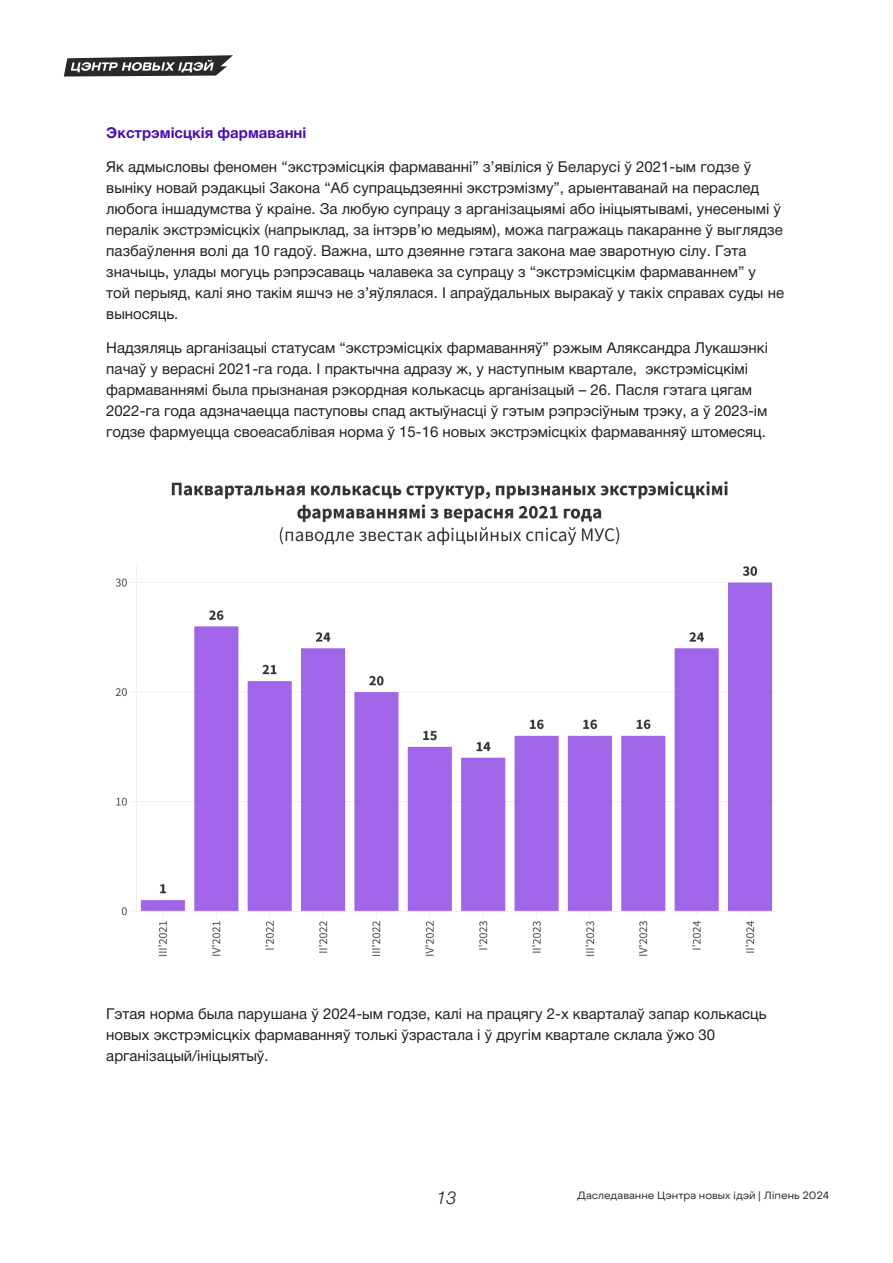
<style>
.page{position:relative;width:893px;height:1263px;background:#fff}
.page>*{position:absolute;margin:0;border:0;box-sizing:border-box;transform-origin:0 0}
.t1{font:italic 300 18px "Helvetica Neue Cyr";color:#231f20}
.абзац_под_пунктом{font:15px/21px "Helvetica Neue Cyr";color:#231f20}
.абзац_под_пунктом-2{font:700 15px "Helvetica Neue Cyr";color:#4813ad}
.t2{font:10.5px "Object Sans";color:#292929}
</style>
<div class="page">
<svg style="left:64px;top:55px;width:169px;height:22px"></svg>
<img style="left:115px;top:481px;width:662px;height:475px">
<p class="абзац_под_пунктом-2" style="left:106px;top:125px;width:202px">Экстрэмісцкія фармаванні</p>
<p class="абзац_под_пунктом" style="left:106px;top:156px;width:679px">Як адмысловы феномен “экстрэмісцкія фармаванні” з’явіліся ў Беларусі ў 2021-ым годзе ў выніку новай рэдакцыі Закона “Аб супрацьдзеянні экстрэмізму”, арыентаванай на пераслед любога іншадумства ў краіне. За любую супрацу з арганізацыямі або ініцыятывамі, унесенымі ў пералік экстрэмісцкіх (напрыклад, за інтэрв’ю медыям), можа пагражаць пакаранне ў выглядзе пазбаўлення волі да 10 гадоў. Важна, што дзеянне гэтага закона мае зваротную сілу. Гэта значыць, улады могуць рэпрэсаваць чалавека за супрацу з “экстрэмісцкім фармаваннем” у<br>той перыяд, калі яно такім яшчэ не з’яўлялася. І апраўдальных выракаў у такіх справах суды не выносяць.</p>
<p class="абзац_под_пунктом" style="left:106px;top:337px;width:663px">Надзяляць арганізацыі статусам “экстрэмісцкіх фармаванняў” рэжым Аляксандра Лукашэнкі пачаў у верасні 2021-га года. І практычна адразу ж, у наступным квартале, экстрэмісцкімі фармаваннямі была прызнаная рэкордная колькасць арганізацый – 26. Пасля гэтага цягам 2022-га года адзначаецца паступовы спад актыўнасці ў гэтым рэпрэсіўным трэку, а ў 2023-ім годзе фармуецца своеасаблівая норма ў 15-16 новых экстрэмісцкіх фармаванняў штомесяц.</p>
<p class="абзац_под_пунктом" style="left:106px;top:1003px;width:662px">Гэтая норма была парушана ў 2024-ым годзе, калі на працягу 2-х кварталаў запар колькасць новых экстрэмісцкіх фармаванняў толькі ўзрастала і ў другім квартале склала ўжо 30 арганізацый/ініцыятыў.</p>
<p class="t1" style="left:436px;top:1188px;width:22px">13</p>
<p class="t2" style="left:577px;top:1189px;width:253px">Даследаванне Цэнтра новых ідэй | Ліпень 2024</p>
</div>
